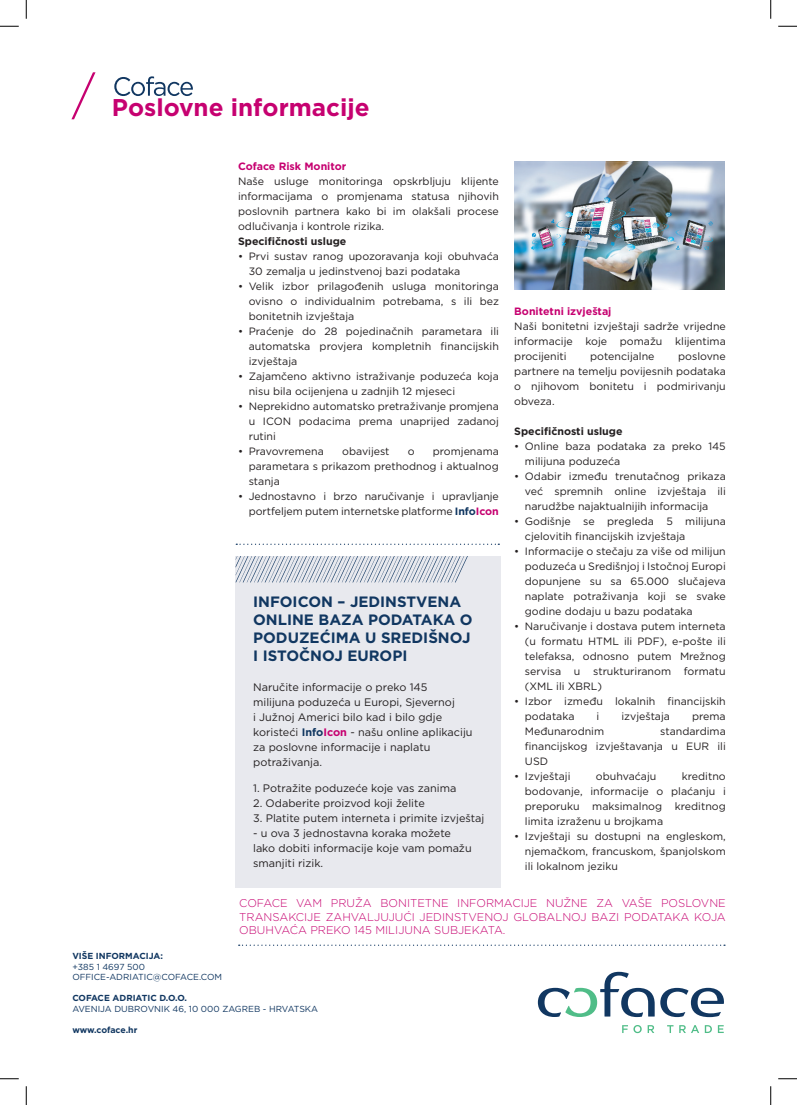
<style>
.page{position:relative;width:797px;height:1105px;background:#fff}
.page>*{position:absolute;margin:0;border:0;box-sizing:border-box;transform-origin:0 0}
.t1{font:700 24.25px "Gotham";color:#c60170}
.t2{font:700 15px/18px "Gotham";color:#113761}
.t3{font:300 11.25px/13.5px "Gotham";color:#c60170;text-align:justify}
.t4{font:10.88px/15px "Gotham";color:#231f20}
.t5{font:10.62px/15px "Gotham";color:#231f20;text-align:justify}
.t6{font:700 10.62px "Gotham";color:#231f20}
.t7{font:700 10.62px "Gotham";color:#c60170}
.t8{font:8.75px/10.5px "Gotham";color:#113761}
.t9{font:700 8.75px "Gotham";color:#113761}
.s1{font-weight:700;color:#113761}
.s2{font-weight:700;color:#c60170}
</style>
<div class="page">
<svg style="left:239px;top:944px;width:486px;height:2px"></svg>
<svg style="left:236px;top:544px;width:263px;height:1px"></svg>
<div style="left:236px;top:556px;width:265px;height:331px;background:#e8e9ee"></div>
<svg style="left:236px;top:556px;width:232px;height:26px"></svg>
<img style="left:514px;top:162px;width:210px;height:128px">
<svg style="left:71px;top:72px;width:24px;height:47px"></svg>
<svg style="left:114px;top:76px;width:79px;height:20px"></svg>
<svg style="left:660px;top:988px;width:64px;height:29px"></svg>
<svg style="left:538px;top:972px;width:116px;height:45px"></svg>
<svg style="left:622px;top:1025px;width:19px;height:8px"></svg>
<svg style="left:647px;top:1025px;width:7px;height:8px"></svg>
<svg style="left:667px;top:1025px;width:6px;height:8px"></svg>
<svg style="left:679px;top:1025px;width:33px;height:8px"></svg>
<svg style="left:718px;top:1025px;width:5px;height:8px"></svg>
<svg style="left:0;top:25px;width:19px;height:2px"></svg>
<svg style="left:778px;top:25px;width:19px;height:2px"></svg>
<svg style="left:0;top:1078px;width:19px;height:1px"></svg>
<svg style="left:778px;top:1078px;width:19px;height:1px"></svg>
<svg style="left:25px;top:0;width:2px;height:19px"></svg>
<svg style="left:25px;top:1086px;width:2px;height:19px"></svg>
<svg style="left:770px;top:0;width:1px;height:19px"></svg>
<svg style="left:770px;top:1086px;width:1px;height:19px"></svg>
<h1 class="t1" style="left:112px;top:92px;width:259px">Poslovne informacije</h1>
<p class="t7" style="left:238px;top:159px;width:110px">Coface Risk Monitor</p>
<p class="t5" style="left:238px;top:174px;width:262px">Naše usluge monitoringa opskrbljuju klijente informacijama o promjenama statusa njihovih poslovnih partnera kako bi im olakšali procese odlučivanja i kontrole rizika.</p>
<p class="t6" style="left:238px;top:234px;width:110px">Specifičnosti usluge</p>
<p class="t5" style="left:249px;top:249px;width:252px;text-indent:-11px">• Prvi sustav ranog upozoravanja koji obuhvaća<br>30 zemalja u jedinstvenoj bazi podataka</p>
<p class="t5" style="left:249px;top:279px;width:252px;text-indent:-11px">• Velik izbor prilagođenih usluga monitoringa ovisno o individualnim potrebama, s ili bez bonitetnih izvještaja</p>
<p class="t5" style="left:249px;top:324px;width:252px;text-indent:-11px">• Praćenje do 28 pojedinačnih parametara ili automatska provjera kompletnih financijskih izvještaja</p>
<p class="t5" style="left:249px;top:369px;width:252px;text-indent:-11px">• Zajamčeno aktivno istraživanje poduzeća koja nisu bila ocijenjena u zadnjih 12 mjeseci</p>
<p class="t5" style="left:249px;top:399px;width:252px;text-indent:-11px">• Neprekidno automatsko pretraživanje promjena u ICON podacima prema unaprijed zadanoj rutini</p>
<p class="t5" style="left:238px;top:444px;width:87px">• Pravovremena</p>
<p class="t5" style="left:342px;top:444px;width:49px">obavijest</p>
<p class="t5" style="left:408px;top:444px;width:8px">o</p>
<p class="t7" style="left:514px;top:304px;width:99px">Bonitetni izvještaj</p>
<p class="t5" style="left:514px;top:318px;width:213px">Naši bonitetni izvještaji sadrže vrijedne informacije koje pomažu klijentima procijeniti</p>
<p class="t5" style="left:514px;top:348px;width:213px;text-indent:164px">poslovne partnere na temelju povijesnih podataka o njihovom bonitetu i podmirivanju obveza.</p>
<p class="t6" style="left:514px;top:424px;width:110px">Specifičnosti usluge</p>
<p class="t5" style="left:525px;top:438px;width:202px;text-indent:-11px">• Online baza podataka za preko 145 milijuna poduzeća</p>
<p class="t5" style="left:525px;top:468px;width:202px;text-indent:-11px">• Odabir između trenutačnog prikaza već spremnih online izvještaja ili narudžbe najaktualnijih informacija</p>
<p class="t5" style="left:525px;top:513px;width:202px;text-indent:-11px">• Godišnje se pregleda 5 milijuna cjelovitih financijskih izvještaja</p>
<p class="t5" style="left:525px;top:543px;width:202px;text-indent:-11px">• Informacije o stečaju za više od milijun poduzeća u Središnjoj i Istočnoj Europi dopunjene su sa 65.000 slučajeva naplate potraživanja koji se svake godine dodaju u bazu podataka</p>
<p class="t5" style="left:525px;top:618px;width:202px;text-indent:-11px">• Naručivanje i dostava putem interneta (u formatu HTML ili PDF), e-pošte ili telefaksa, odnosno putem Mrežnog servisa u strukturiranom formatu (XML ili XBRL)</p>
<p class="t5" style="left:525px;top:693px;width:202px;text-indent:-11px">• Izbor između lokalnih financijskih podataka</p>
<p class="t5" style="left:590px;top:348px;width:66px">potencijalne</p>
<p class="t5" style="left:249px;top:444px;width:252px;text-indent:184px">promjenama parametara s prikazom prethodnog i aktualnog stanja</p>
<p class="t5" style="left:238px;top:489px;width:262px;text-align:right">• Jednostavno i brzo naručivanje i upravljanje portfeljem putem internetske platforme <span class="s1">Info</span><span class="s2">Icon</span></p>
<h2 class="t2" style="left:253px;top:593px;width:221px">INFOICON – JEDINSTVENA<br>ONLINE BAZA PODATAKA O<br>PODUZEĆIMA U SREDIŠNOJ<br>I ISTOČNOJ EUROPI</h2>
<p class="t4" style="left:253px;top:679px;width:221px">Naručite informacije o preko 145<br>milijuna poduzeća u Europi, Sjevernoj<br>i Južnoj Americi bilo kad i bilo gdje koristeći <span class="s1">Info</span><span class="s2">Icon</span> - našu online aplikaciju za poslovne informacije i naplatu potraživanja.</p>
<p class="t4" style="left:253px;top:781px;width:205px">1. Potražite poduzeće koje vas zanima</p>
<p class="t4" style="left:253px;top:796px;width:173px">2. Odaberite proizvod koji želite</p>
<p class="t4" style="left:253px;top:811px;width:233px">3. Platite putem interneta i primite izvještaj</p>
<p class="t4" style="left:253px;top:826px;width:220px">- u ova 3 jednostavna koraka možete lako dobiti informacije koje vam pomažu smanjiti rizik.</p>
<p class="t5" style="left:596px;top:708px;width:4px">i</p>
<p class="t5" style="left:621px;top:708px;width:50px">izvještaja</p>
<p class="t5" style="left:692px;top:708px;width:35px">prema</p>
<p class="t5" style="left:525px;top:723px;width:81px">Međunarodnim</p>
<p class="t5" style="left:525px;top:723px;width:202px;text-indent:135px">standardima financijskog izvještavanja u EUR ili USD</p>
<p class="t5" style="left:514px;top:768px;width:58px">• Izvještaji</p>
<p class="t5" style="left:596px;top:768px;width:62px">obuhvaćaju</p>
<p class="t5" style="left:525px;top:768px;width:202px;text-indent:157px">kreditno bodovanje, informacije o plaćanju i preporuku maksimalnog kreditnog limita izraženu u brojkama</p>
<p class="t5" style="left:525px;top:828px;width:202px;text-indent:-11px">• Izvještaji su dostupni na engleskom, njemačkom, francuskom, španjolskom ili lokalnom jeziku</p>
<p class="t3" style="left:239px;top:896px;width:488px">COFACE VAM PRUŽA BONITETNE INFORMACIJE NUŽNE ZA VAŠE POSLOVNE TRANSAKCIJE ZAHVALJUJUĆI JEDINSTVENOJ GLOBALNOJ BAZI PODATAKA KOJA OBUHVAĆA PREKO 145 MILIJUNA SUBJEKATA.</p>
<p class="t9" style="left:72px;top:950px;width:92px">VIŠE INFORMACIJA:</p>
<p class="t8" style="left:72px;top:961px;width:151px">+385 1 4697 500<br>OFFICE-ADRIATIC@COFACE.COM</p>
<p class="t9" style="left:72px;top:992px;width:116px">COFACE ADRIATIC D.O.O.</p>
<p class="t8" style="left:72px;top:1003px;width:247px">AVENIJA DUBROVNIK 46, 10 000 ZAGREB - HRVATSKA</p>
<p class="t9" style="left:72px;top:1024px;width:66px">www.coface.hr</p>
</div>
